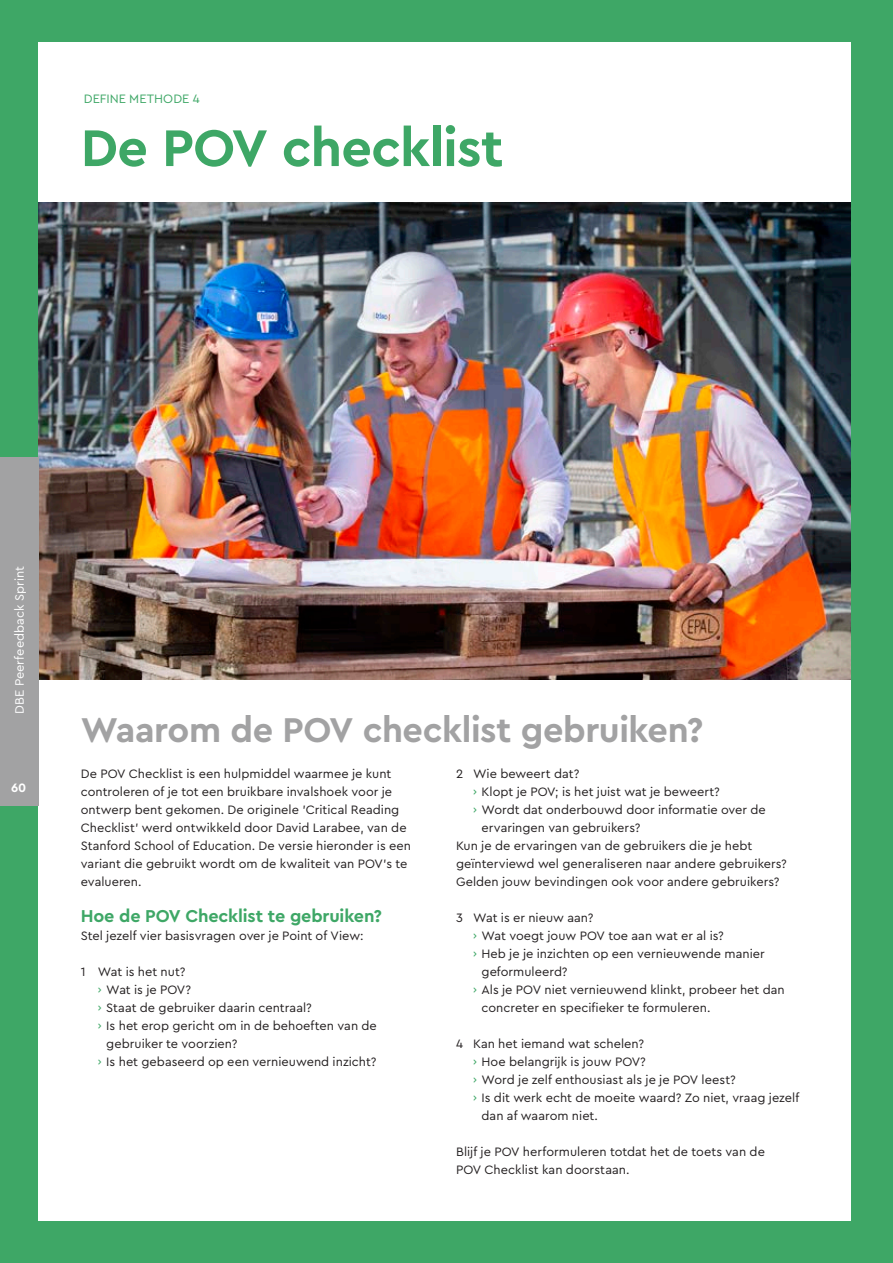
<style>
.page{position:relative;width:893px;height:1263px;background:#3ea766}
.page>*{position:absolute;margin:0;border:0;box-sizing:border-box;transform-origin:0 0}
.t1{font:700 54px "Cera PRO";letter-spacing:-.015em;color:#3ea766}
.t2{font:700 36px "Cera PRO";letter-spacing:-.01em;color:#a2a2a3}
.tussenkop{font:700 18px "Cera PRO";letter-spacing:-.01em;color:#3ea766}
.t3{font:12.75px/18px "Cera PRO";color:#231f20}
.t4{font:12.75px "Cera PRO";letter-spacing:.005em;color:#fff}
.t5{font:12.75px "Cera PRO";letter-spacing:.005em;color:#3ea766}
.t6{font:700 12.75px "Cera PRO";color:#fff}
.s1{color:#3ea766}
</style>
<div class="page">
<div style="left:38px;top:43px;width:812px;height:1178px;background:#fff"></div>
<img style="left:38px;top:202px;width:812px;height:477px">
<div style="left:0;top:457px;width:38px;height:349px;background:#a2a2a3"></div>
<p class="t5" style="left:84px;top:90px;width:117px">DEFINE METHODE 4</p>
<p class="t1" style="left:81px;top:112px;width:424px">De POV checklist</p>
<p class="t4" style="left:11px;top:714px;width:149px;rotate:-90deg">DBE Peerfeedback Sprint</p>
<p class="t6" style="left:11px;top:779px;width:17px">60</p>
<p class="t2" style="left:81px;top:706px;width:624px">Waarom de POV checklist gebruiken?</p>
<p class="t3" style="left:81px;top:764px;width:332px">De POV Checklist is een hulpmiddel waarmee je kunt controleren of je tot een bruikbare invalshoek voor je ontwerp bent gekomen. De originele 'Critical Reading Checklist' werd ontwikkeld door David Larabee, van de Stanford School of Education. De versie hieronder is een variant die gebruikt wordt om de kwaliteit van POV’s te evalueren.</p>
<p class="tussenkop" style="left:81px;top:904px;width:303px">Hoe de POV Checklist te gebruiken?</p>
<p class="t3" style="left:81px;top:926px;width:284px">Stel jezelf vier basisvragen over je Point of View:</p>
<p class="t3" style="left:81px;top:962px;width:106px">1 Wat is het nut?</p>
<p class="t3" style="left:98px;top:980px;width:95px"><span class="s1">›</span> Wat is je POV?</p>
<p class="t3" style="left:98px;top:998px;width:215px"><span class="s1">›</span> Staat de gebruiker daarin centraal?</p>
<p class="t3" style="left:106px;top:1016px;width:272px;text-indent:-9px"><span class="s1">›</span> Is het erop gericht om in de behoeften van de gebruiker te voorzien?</p>
<p class="t3" style="left:98px;top:1052px;width:280px"><span class="s1">›</span> Is het gebaseerd op een vernieuwend inzicht?</p>
<p class="t3" style="left:456px;top:764px;width:125px">2 Wie beweert dat?</p>
<p class="t3" style="left:473px;top:782px;width:248px"><span class="s1">›</span> Klopt je POV; is het juist wat je beweert?</p>
<p class="t3" style="left:481px;top:800px;width:286px;text-indent:-9px"><span class="s1">›</span> Wordt dat onderbouwd door informatie over de ervaringen van gebruikers?</p>
<p class="t3" style="left:456px;top:836px;width:332px">Kun je de ervaringen van de gebruikers die je hebt geïnterviewd wel generaliseren naar andere gebruikers?<br>Gelden jouw bevindingen ook voor andere gebruikers?</p>
<p class="t3" style="left:456px;top:908px;width:139px">3 Wat is er nieuw aan?</p>
<p class="t3" style="left:473px;top:926px;width:252px"><span class="s1">›</span> Wat voegt jouw POV toe aan wat er al is?</p>
<p class="t3" style="left:481px;top:944px;width:285px;text-indent:-9px"><span class="s1">›</span> Heb je je inzichten op een vernieuwende manier geformuleerd?</p>
<p class="t3" style="left:481px;top:980px;width:305px;text-indent:-9px"><span class="s1">›</span> Als je POV niet vernieuwend klinkt, probeer het dan concreter en specifieker te formuleren.</p>
<p class="t3" style="left:456px;top:1034px;width:189px">4 Kan het iemand wat schelen?</p>
<p class="t3" style="left:473px;top:1052px;width:174px"><span class="s1">›</span> Hoe belangrijk is jouw POV?</p>
<p class="t3" style="left:473px;top:1070px;width:264px"><span class="s1">›</span> Word je zelf enthousiast als je je POV leest?</p>
<p class="t3" style="left:481px;top:1088px;width:319px;text-indent:-9px"><span class="s1">›</span> Is dit werk echt de moeite waard? Zo niet, vraag jezelf dan af waarom niet.</p>
<p class="t3" style="left:456px;top:1142px;width:310px">Blijf je POV herformuleren totdat het de toets van de<br>POV Checklist kan doorstaan.</p>
</div>
